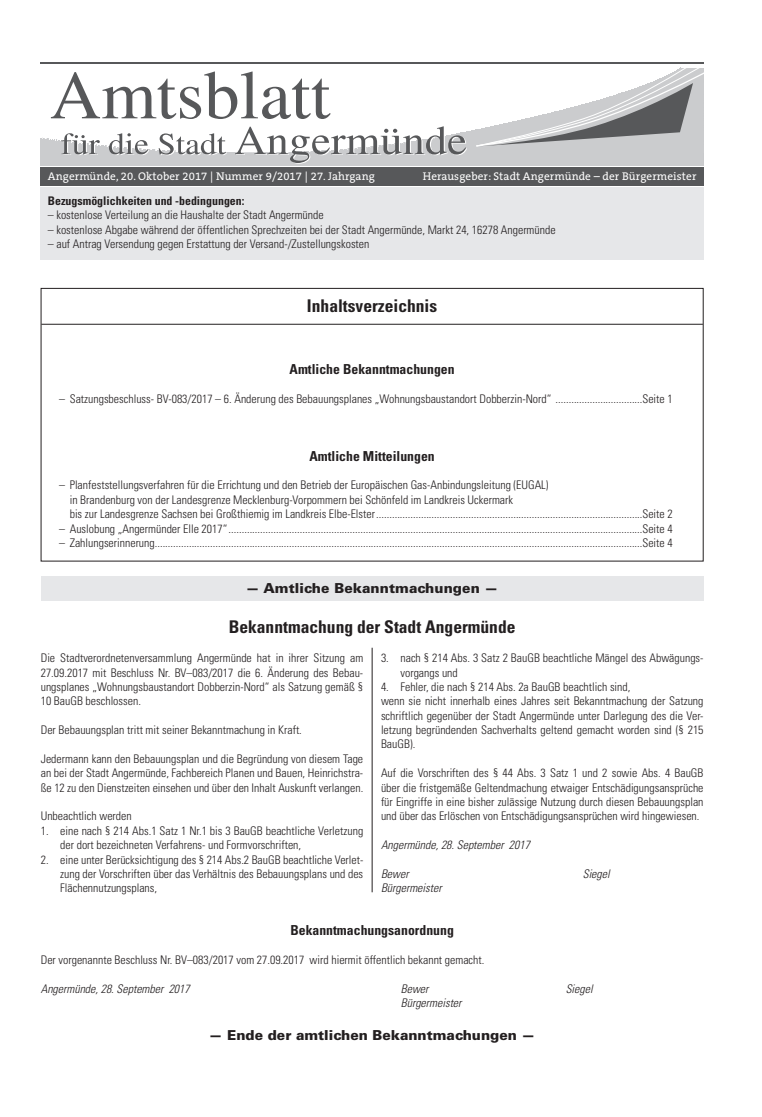
<style>
.page{position:relative;width:762px;height:1117px;background:#fff}
.page>*{position:absolute;margin:0;border:0;box-sizing:border-box;transform-origin:0 0}
.t1{font:700 condensed 17.5px "Univers";color:#231f20}
.t2{font:700 condensed 13.75px "Univers";color:#231f20}
.t3{font:900 13.75px "Univers";color:#231f20}
.t4{font:300 condensed 11.88px/14.4px "Univers";color:#231f20}
.t5{font:italic 300 condensed 11.88px "Univers";color:#231f20}
.t6{font:700 condensed 11.88px "Univers";color:#231f20}
.t7{font:11.25px "The Serif B W5 Plain";letter-spacing:.01em;color:#fff}
</style>
<div class="page">
<img style="left:101px;top:152px;width:58px;height:1px">
<img style="left:101px;top:151px;width:58px;height:1px">
<img style="left:101px;top:150px;width:54px;height:1px">
<div style="left:41px;top:167px;width:662px;height:19px;background:#57585a"></div>
<hr style="left:41px;top:62px;width:662px;height:2px;background:#57585a">
<svg style="left:51px;top:71px;width:280px;height:48px"></svg>
<svg style="left:475px;top:67px;width:228px;height:80px"></svg>
<svg style="left:41px;top:133px;width:60px;height:22px"></svg>
<svg style="left:109px;top:133px;width:40px;height:22px"></svg>
<svg style="left:159px;top:133px;width:68px;height:22px"></svg>
<svg style="left:235px;top:126px;width:232px;height:38px"></svg>
<div style="left:41px;top:187px;width:662px;height:72px;background:#e6e7e9"></div>
<hr style="left:41px;top:324px;width:662px;height:1px;background:#231f20">
<div style="left:41px;top:288px;width:662px;height:273px;border:1px solid #231f20"></div>
<div style="left:41px;top:575px;width:662px;height:25px;background:#e6e7e9"></div>
<hr style="left:372px;top:647px;width:1px;height:245px;background:#231f20">
<p class="t7" style="left:48px;top:169px;width:328px">Angermünde, 20. Oktober 2017 | Nummer 9/2017 | 27. Jahrgang</p>
<p class="t7" style="left:423px;top:169px;width:275px">Herausgeber: Stadt Angermünde – der Bürgermeister</p>
<p class="t6" style="left:48px;top:193px;width:198px">Bezugsmöglichkeiten und -bedingungen:</p>
<p class="t4" style="left:48px;top:208px;width:277px">– kostenlose Verteilung an die Haushalte der Stadt Angermünde</p>
<p class="t4" style="left:48px;top:222px;width:509px">– kostenlose Abgabe während der öffentlichen Sprechzeiten bei der Stadt Angermünde, Markt 24, 16278 Angermünde</p>
<p class="t4" style="left:48px;top:236px;width:323px">– auf Antrag Versendung gegen Erstattung der Versand-/Zustellungskosten</p>
<h1 class="t1" style="left:307px;top:295px;width:132px">Inhaltsverzeichnis</h1>
<p class="t2" style="left:290px;top:361px;width:167px">Amtliche Bekanntmachungen</p>
<p class="t4" style="left:59px;top:391px;width:615px">– Satzungsbeschluss- BV-083/2017 – 6. Änderung des Bebauungsplanes „Wohnungsbaustandort Dobberzin-Nord“ .................................Seite 1</p>
<p class="t2" style="left:309px;top:447px;width:127px">Amtliche Mitteilungen</p>
<p class="t4" style="left:70px;top:478px;width:604px;text-indent:-11px">– Planfeststellungsverfahren für die Errichtung und den Betrieb der Europäischen Gas-Anbindungsleitung (EUGAL)<br>in Brandenburg von der Landesgrenze Mecklenburg-Vorpommern bei Schönfeld im Landkreis Uckermark<br>bis zur Landesgrenze Sachsen bei Großthiemig im Landkreis Elbe-Elster.....................................................................................................Seite 2</p>
<p class="t4" style="left:59px;top:521px;width:615px">– Auslobung „Angermünder Elle 2017“.............................................................................................................................................................Seite 4</p>
<p class="t4" style="left:59px;top:535px;width:615px">– Zahlungserinnerung.........................................................................................................................................................................................Seite 4</p>
<p class="t3" style="left:246px;top:579px;width:254px">— Amtliche Bekanntmachungen —</p>
<h1 class="t1" style="left:229px;top:616px;width:288px">Bekanntmachung der Stadt Angermünde</h1>
<p class="t4" style="left:41px;top:650px;width:324px;text-align:justify">Die Stadtverordnetenversammlung Angermünde hat in ihrer Sitzung am 27.09.2017 mit Beschluss Nr. BV–083/2017 die 6. Änderung des Bebau&shy;ungsplanes „Wohnungsbaustandort Dobberzin-Nord“ als Satzung gemäß § 10 BauGB beschlossen.</p>
<p class="t4" style="left:41px;top:722px;width:263px">Der Bebauungsplan tritt mit seiner Bekanntmachung in Kraft.</p>
<p class="t4" style="left:41px;top:751px;width:324px;text-align:justify">Jedermann kann den Bebauungsplan und die Begründung von diesem Tage an bei der Stadt Angermünde, Fachbereich Planen und Bauen, Heinrichstra&shy;ße 12 zu den Dienstzeiten einsehen und über den Inhalt Auskunft verlangen.</p>
<p class="t4" style="left:41px;top:808px;width:92px">Unbeachtlich werden</p>
<p class="t4" style="left:60px;top:823px;width:304px;text-indent:-19px">1. eine nach § 214 Abs.1 Satz 1 Nr.1 bis 3 BauGB beachtliche Verletzung der dort bezeichneten Verfahrens- und Formvorschriften,</p>
<p class="t4" style="left:60px;top:851px;width:304px;text-align:justify;text-indent:-19px">2. eine unter Berücksichtigung des § 214 Abs.2 BauGB beachtliche Verlet&shy;zung der Vorschriften über das Verhältnis des Bebauungsplans und des Flächennutzungsplans,</p>
<p class="t4" style="left:400px;top:650px;width:305px;text-indent:-19px">3. nach § 214 Abs. 3 Satz 2 BauGB beachtliche Mängel des Abwägungs&shy;vorgangs und</p>
<p class="t4" style="left:381px;top:679px;width:324px">4. Fehler, die nach § 214 Abs. 2a BauGB beachtlich sind,<br>wenn sie nicht innerhalb eines Jahres seit Bekanntmachung der Satzung schriftlich gegenüber der Stadt Angermünde unter Darlegung des die Ver&shy;letzung begründenden Sachverhalts geltend gemacht worden sind (§ 215<br>BauGB).</p>
<p class="t4" style="left:381px;top:765px;width:324px;text-align:justify">Auf die Vorschriften des § 44 Abs. 3 Satz 1 und 2 sowie Abs. 4 BauGB über die fristgemäße Geltendmachung etwaiger Entschädigungsansprüche für Eingriffe in eine bisher zulässige Nutzung durch diesen Bebauungsplan und über das Erlöschen von Entschädigungsansprüchen wird hingewiesen.</p>
<p class="t5" style="left:381px;top:837px;width:151px">Angermünde, 28. September 2017</p>
<p class="t5" style="left:381px;top:866px;width:29px">Bewer</p>
<p class="t5" style="left:583px;top:866px;width:29px">Siegel</p>
<p class="t5" style="left:381px;top:880px;width:62px">Bürgermeister</p>
<p class="t2" style="left:290px;top:921px;width:165px">Bekanntmachungsanordnung</p>
<p class="t4" style="left:41px;top:952px;width:445px">Der vorgenannte Beschluss Nr. BV–083/2017 vom 27.09.2017 wird hiermit öffentlich bekannt gemacht.</p>
<p class="t5" style="left:41px;top:981px;width:151px">Angermünde, 28. September 2017</p>
<p class="t5" style="left:401px;top:981px;width:29px">Bewer</p>
<p class="t5" style="left:566px;top:981px;width:29px">Siegel</p>
<p class="t5" style="left:401px;top:995px;width:62px">Bürgermeister</p>
<p class="t3" style="left:209px;top:1026px;width:328px">— Ende der amtlichen Bekanntmachungen —</p>
</div>
